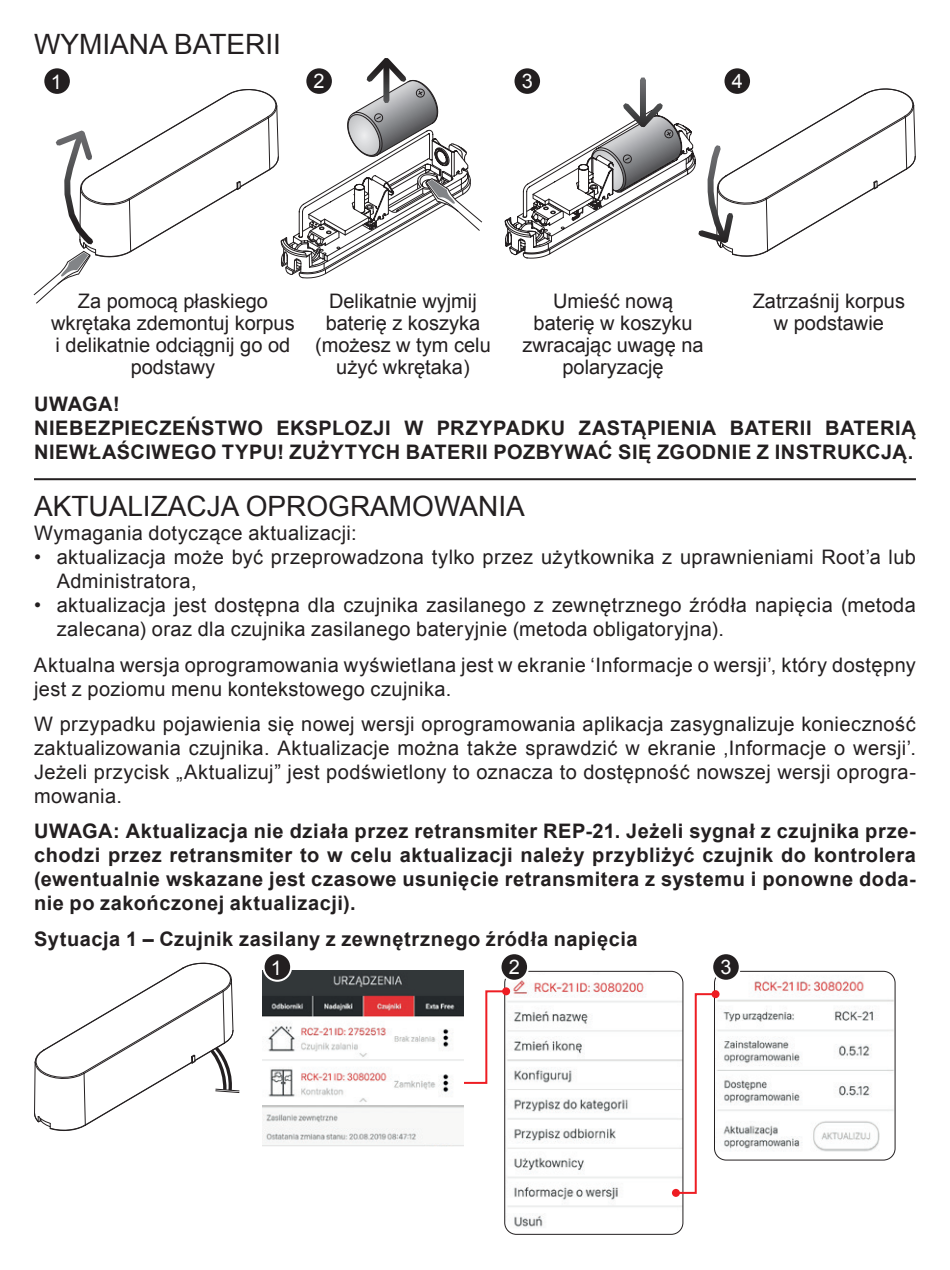
<style>
.page{position:relative;width:950px;height:1270px;background:#fff}
.page>*{position:absolute;margin:0;border:0;box-sizing:border-box;transform-origin:0 0}
.t1{font:28px "Arial";color:#231f20}
.t2{font:20px/24px "Arial";letter-spacing:.02em;color:#231f20}
.t3{font:700 20px/24px "Arial";letter-spacing:.025em;color:#231f20;text-align:justify}
.t4{font:20px/22px "Arial";color:#231f20;text-align:center}
.t5{font:20px "Arial";color:#fff}
</style>
<div class="page">
<hr style="left:34px;top:478px;width:882px;height:2px;background:#231f20">
<div style="left:513px;top:67px;width:28px;height:28px;background:#231f20;border-radius:50%"></div>
<div style="left:512px;top:66px;width:30px;height:30px;border:2px solid #fff;border-radius:50%"></div>
<div style="left:723px;top:67px;width:28px;height:28px;background:#231f20;border-radius:50%"></div>
<div style="left:722px;top:66px;width:30px;height:30px;border:2px solid #fff;border-radius:50%"></div>
<div style="left:640px;top:80px;width:6px;height:44px;background:#69696c"></div>
<svg style="left:504px;top:88px;width:412px;height:171px"></svg>
<svg style="left:33px;top:58px;width:449px;height:246px"></svg>
<img style="left:714px;top:971px;width:181px;height:188px">
<div style="left:714px;top:971px;width:181px;height:190px;border:1px solid #231f20;border-radius:12px"></div>
<img style="left:506px;top:971px;width:177px;height:263px">
<div style="left:504px;top:971px;width:179px;height:264px;border:1px solid #231f20;border-radius:12px"></div>
<svg style="left:464px;top:990px;width:44px;height:95px"></svg>
<div style="left:502px;top:987px;width:8px;height:8px;background:#ee1d23;border-radius:50%"></div>
<svg style="left:674px;top:992px;width:43px;height:203px"></svg>
<div style="left:711px;top:990px;width:8px;height:8px;background:#ee1d23;border-radius:50%"></div>
<div style="left:672px;top:1189px;width:8px;height:8px;background:#ee1d23;border-radius:50%"></div>
<svg style="left:34px;top:962px;width:206px;height:169px"></svg>
<img style="left:262px;top:970px;width:202px;height:176px">
<div style="left:263px;top:953px;width:28px;height:28px;background:#231f20;border-radius:50%"></div>
<div style="left:262px;top:952px;width:30px;height:30px;border:2px solid #fff;border-radius:50%"></div>
<div style="left:500px;top:953px;width:28px;height:28px;background:#231f20;border-radius:50%"></div>
<div style="left:499px;top:952px;width:30px;height:30px;border:2px solid #fff;border-radius:50%"></div>
<div style="left:712px;top:953px;width:27px;height:28px;background:#231f20;border-radius:50%"></div>
<div style="left:711px;top:952px;width:29px;height:30px;border:2px solid #fff;border-radius:50%"></div>
<h1 class="t1" style="left:34px;top:26px;width:248px">WYMIANA BATERII</h1>
<p class="t5" style="left:51px;top:69px;width:13px">1</p>
<p class="t5" style="left:313px;top:68px;width:13px">2</p>
<p class="t5" style="left:522px;top:68px;width:13px">3</p>
<p class="t5" style="left:731px;top:68px;width:13px">4</p>
<p class="t4" style="left:51px;top:290px;width:245px">Za pomocą płaskiego wkrętaka zdemontuj korpus i delikatnie odciągnij go od podstawy</p>
<p class="t4" style="left:315px;top:290px;width:177px">Delikatnie wyjmij baterię z koszyka (możesz w tym celu użyć wkrętaka)</p>
<p class="t4" style="left:522px;top:290px;width:183px">Umieść nową baterię w koszyku zwracając uwagę na polaryzację</p>
<p class="t4" style="left:752px;top:290px;width:154px">Zatrzaśnij korpus w podstawie</p>
<p class="t3" style="left:34px;top:393px;width:883px;text-align:left">UWAGA!<br>NIEBEZPIECZEŃSTWO EKSPLOZJI W PRZYPADKU ZASTĄPIENIA BATERII BATERIĄ<br>NIEWŁAŚCIWEGO TYPU! ZUŻYTYCH BATERII POZBYWAĆ SIĘ ZGODNIE Z INSTRUKCJĄ.</p>
<h1 class="t1" style="left:34px;top:488px;width:492px">AKTUALIZACJA OPROGRAMOWANIA</h1>
<p class="t2" style="left:34px;top:521px;width:324px">Wymagania dotyczące aktualizacji:</p>
<p class="t2" style="left:57px;top:545px;width:860px;text-indent:-23px">• aktualizacja może być przeprowadzona tylko przez użytkownika z uprawnieniami Root’a lub<br>Administratora,</p>
<p class="t2" style="left:57px;top:593px;width:860px;text-indent:-23px">• aktualizacja jest dostępna dla czujnika zasilanego z zewnętrznego źródła napięcia (metoda zalecana) oraz dla czujnika zasilanego bateryjnie (metoda obligatoryjna).</p>
<p class="t2" style="left:34px;top:653px;width:883px">Aktualna wersja oprogramowania wyświetlana jest w ekranie ‘Informacje o wersji’, który dostępny jest z poziomu menu kontekstowego czujnika.</p>
<p class="t2" style="left:34px;top:712px;width:883px;text-align:justify">W przypadku pojawienia się nowej wersji oprogramowania aplikacja zasygnalizuje konieczność zaktualizowania czujnika. Aktualizacje można także sprawdzić w ekranie ‚Informacje o wersji’.<br>Jeżeli przycisk „Aktualizuj” jest podświetlony to oznacza to dostępność nowszej wersji oprogra&shy;mowania.</p>
<p class="t3" style="left:34px;top:820px;width:883px">UWAGA: Aktualizacja nie działa przez retransmiter REP-21. Jeżeli sygnał z czujnika prze&shy;chodzi przez retransmiter to w celu aktualizacji należy przybliżyć czujnik do kontrolera (ewentualnie wskazane jest czasowe usunięcie retransmitera z systemu i ponowne doda&shy;nie po zakończonej aktualizacji).</p>
<p class="t3" style="left:34px;top:927px;width:605px">Sytuacja 1 – Czujnik zasilany z zewnętrznego źródła napięcia</p>
<p class="t5" style="left:271px;top:954px;width:13px">1</p>
<p class="t5" style="left:509px;top:954px;width:13px">2</p>
<p class="t5" style="left:720px;top:954px;width:13px">3</p>
</div>
